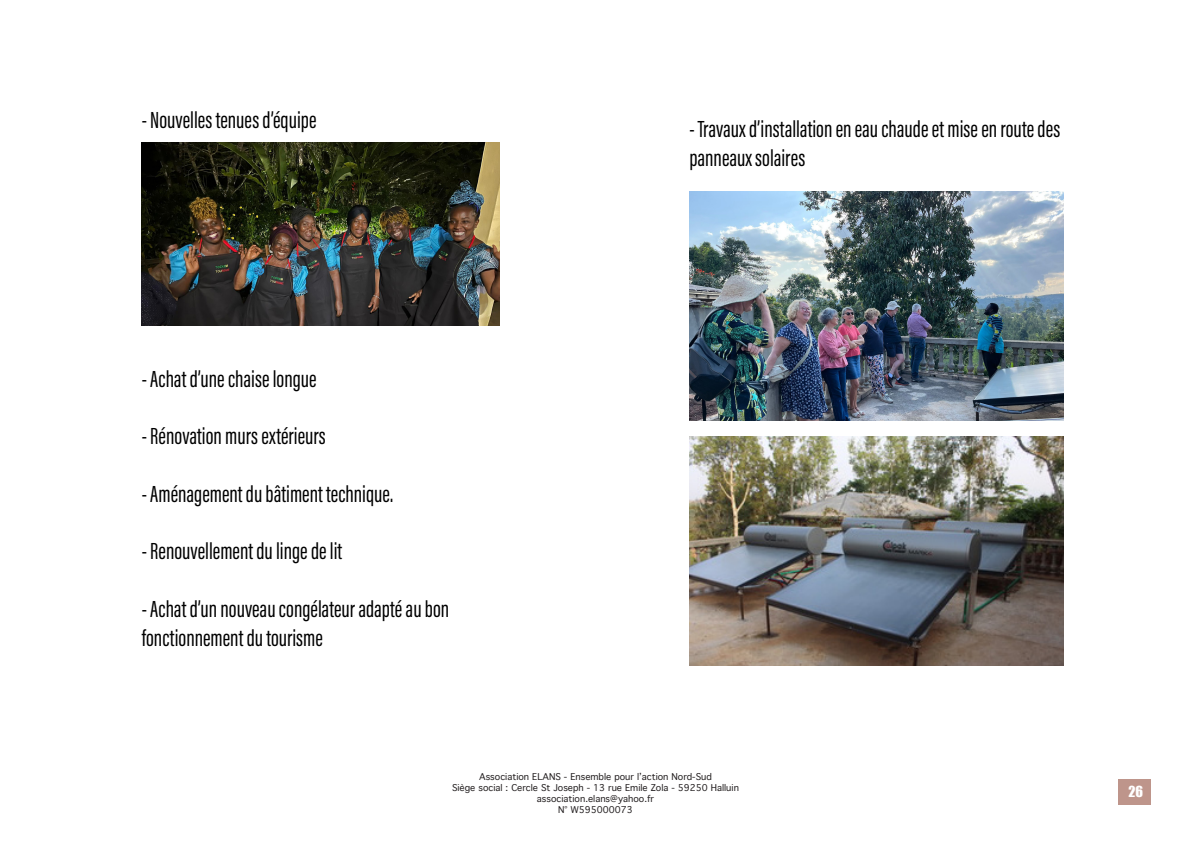
<style>
.page{position:relative;width:1191px;height:842px;background:#fff}
.page>*{position:absolute;margin:0;border:0;box-sizing:border-box;transform-origin:0 0}
.t1{font:24px/28.8px "Acumin Pro Extra Cond";color:#000}
.t2{font:14px "Impact";color:#fff}
.t3{font:300 9px/10.8px "Thonburi";color:#231f20;text-align:center}
</style>
<div class="page">
<div style="left:1118px;top:779px;width:33px;height:26px;background:#be958b"></div>
<img style="left:142px;top:142px;width:357px;height:184px">
<img style="left:689px;top:192px;width:375px;height:229px">
<img style="left:689px;top:436px;width:375px;height:229px">
<p class="t1" style="left:142px;top:106px;width:176px">- Nouvelles tenues d’équipe</p>
<p class="t1" style="left:689px;top:115px;width:372px">- Travaux d’installation en eau chaude et mise en route des panneaux solaires</p>
<p class="t1" style="left:142px;top:364px;width:176px">- Achat d’une chaise longue</p>
<p class="t1" style="left:142px;top:422px;width:186px">- Rénovation murs extérieurs</p>
<p class="t1" style="left:142px;top:479px;width:253px">- Aménagement du bâtiment technique.</p>
<p class="t1" style="left:142px;top:537px;width:202px">- Renouvellement du linge de lit</p>
<p class="t1" style="left:142px;top:594px;width:309px">- Achat d’un nouveau congélateur adapté au bon fonctionnement du tourisme</p>
<p class="t3" style="left:452px;top:772px;width:288px">Association ELANS - Ensemble pour l’action Nord-Sud<br>Siège social : Cercle St Joseph - 13 rue Emile Zola - 59250 Halluin association.elans@yahoo.fr<br>N° W595000073</p>
<p class="t2" style="left:1128px;top:781px;width:16px">26</p>
</div>
